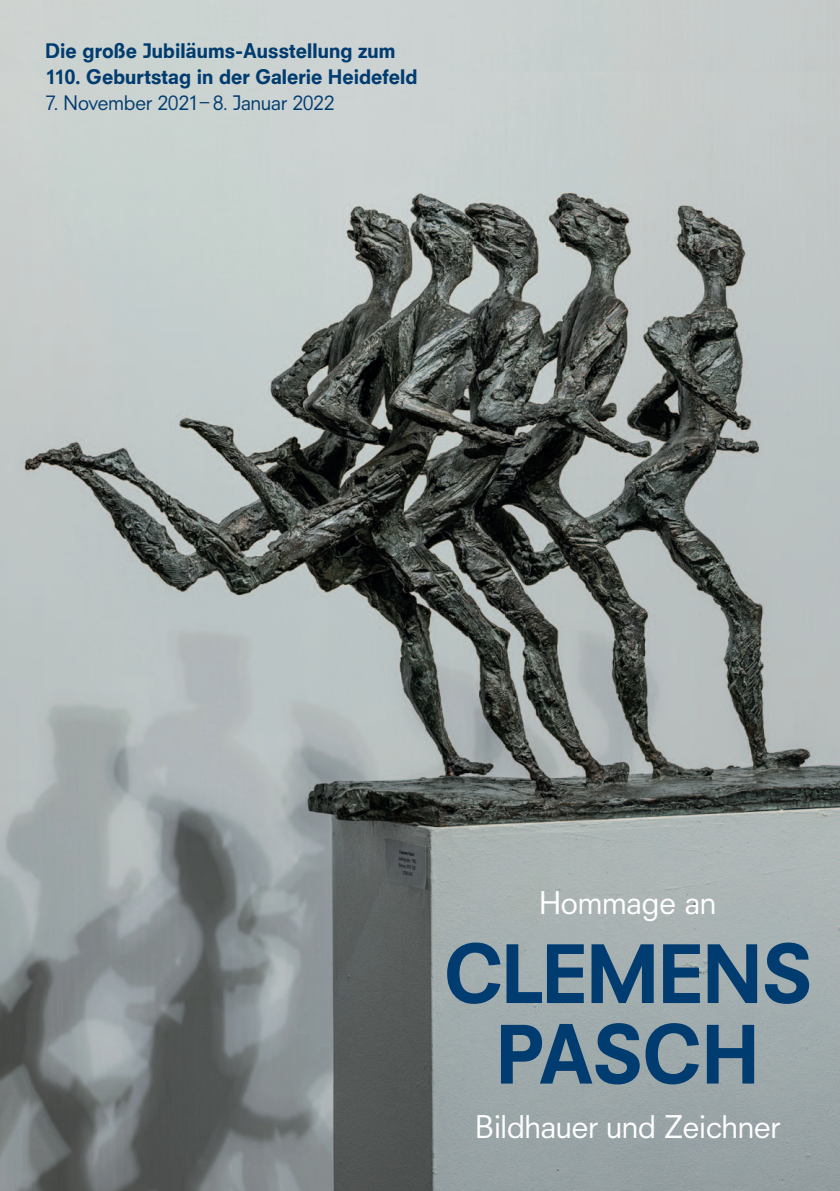
<style>
.page{position:relative;width:840px;height:1191px;background:#fff}
.page>*{position:absolute;margin:0;border:0;box-sizing:border-box;transform-origin:0 0}
.t1{font:600 88px/80.6px "Digi Grotesk S";letter-spacing:.005em;color:#013c70}
.t2{font:300 34.4px "Digi Grotesk S";letter-spacing:.005em;color:#fff}
.t3{font:600 22px/26px "Digi Grotesk S";letter-spacing:.005em;color:#013c70}
.t4{font:300 22px "Digi Grotesk S";letter-spacing:.005em;color:#013c70}
</style>
<div class="page">
<img style="left:0;top:0;width:839px;height:1191px">
<p class="t3" style="left:45px;top:38px;width:373px">Die große Jubiläums-Ausstellung zum<br>110. Geburtstag in der Galerie Heidefeld</p>
<p class="t4" style="left:45px;top:91px;width:290px">7. November 2021– 8. Januar 2022</p>
<h2 class="t2" style="left:539px;top:883px;width:177px">Hommage an</h2>
<h1 class="t1" style="left:496px;top:934px;width:316px;text-indent:-52px">Clemens<br>Pasch</h1>
<h2 class="t2" style="left:475px;top:1107px;width:305px">Bildhauer und Zeichner</h2>
</div>
